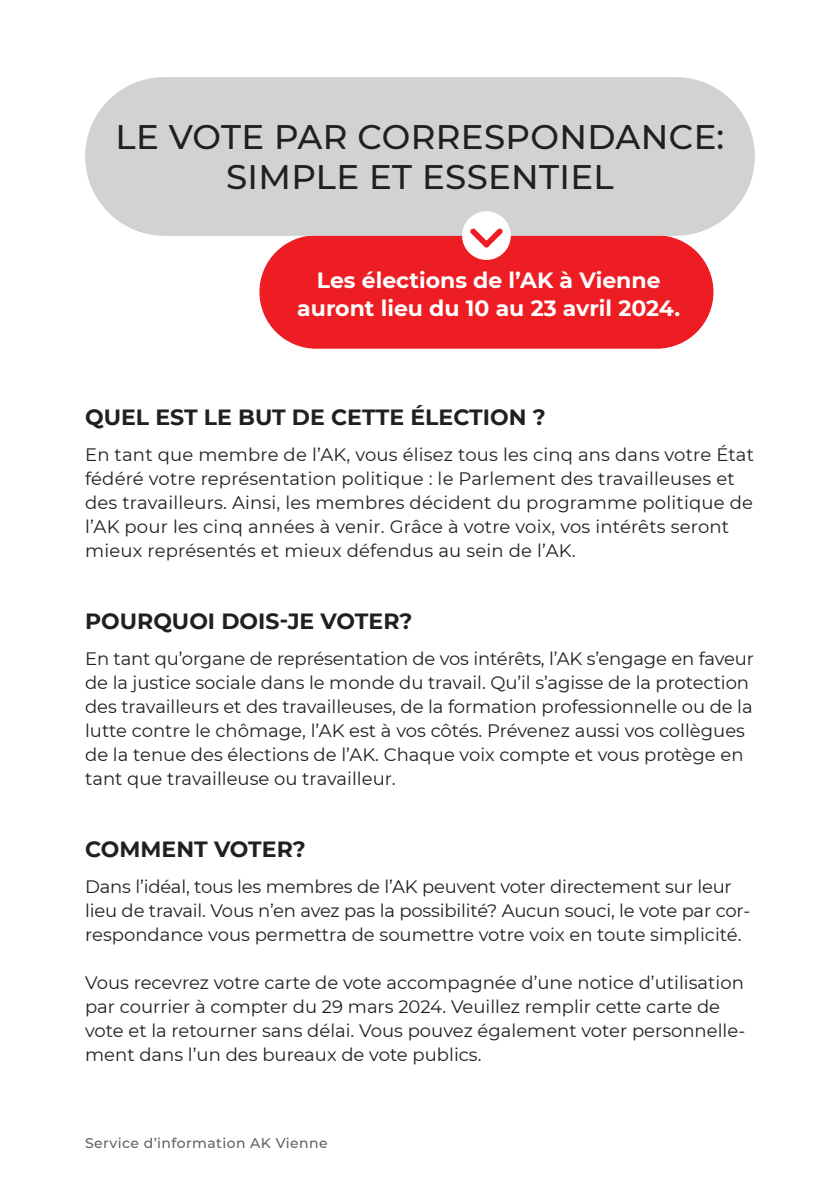
<style>
.page{position:relative;width:840px;height:1191px;background:#fff}
.page>*{position:absolute;margin:0;border:0;box-sizing:border-box;transform-origin:0 0}
.t1{font:500 34px/40px "Montserrat";letter-spacing:.01em;color:#231f20;text-align:center}
.t2{font:700 22px "Montserrat";color:#231f20}
.t3{font:700 22px "Montserrat";color:#fff}
.t4{font:18px/24px "Montserrat";color:#231f20}
.t5{font:500 14px "Montserrat";letter-spacing:.03em;color:#636366}
</style>
<div class="page">
<div style="left:259px;top:235px;width:454px;height:114px;background:#ee1d23;border-radius:57px"></div>
<div style="left:85px;top:77px;width:669px;height:159px;background:#d1d2d4;border-radius:79px"></div>
<div style="left:462px;top:211px;width:48px;height:49px;background:#fff;border-radius:50%"></div>
<svg style="left:470px;top:228px;width:33px;height:20px"></svg>
<p class="t1" style="left:116px;top:115px;width:610px">LE VOTE PAR CORRESPONDANCE:<br>SIMPLE ET ESSENTIEL</p>
<p class="t3" style="left:316px;top:264px;width:345px">Les élections de l’AK à Vienne</p>
<p class="t3" style="left:297px;top:292px;width:384px">auront lieu du 10 au 23 avril 2024.</p>
<p class="t2" style="left:85px;top:401px;width:462px">QUEL EST LE BUT DE CETTE ÉLECTION ?</p>
<p class="t4" style="left:85px;top:442px;width:670px">En tant que membre de l’AK, vous élisez tous les cinq ans dans votre État fédéré votre représentation politique : le Parlement des travailleuses et des travailleurs. Ainsi, les membres décident du programme politique de l’AK pour les cinq années à venir. Grâce à votre voix, vos intérêts seront mieux représentés et mieux défendus au sein de l’AK.</p>
<p class="t2" style="left:85px;top:605px;width:328px">POURQUOI DOIS-JE VOTER?</p>
<p class="t4" style="left:85px;top:646px;width:670px">En tant qu’organe de représentation de vos intérêts, l’AK s’engage en faveur de la justice sociale dans le monde du travail. Qu’il s’agisse de la protection des travailleurs et des travailleuses, de la formation professionnelle ou de la lutte contre le chômage, l’AK est à vos côtés. Prévenez aussi vos collègues de la tenue des élections de l’AK. Chaque voix compte et vous protège en tant que travailleuse ou travailleur.</p>
<p class="t2" style="left:85px;top:833px;width:222px">COMMENT VOTER?</p>
<p class="t4" style="left:85px;top:874px;width:666px">Dans l’idéal, tous les membres de l’AK peuvent voter directement sur leur lieu de travail. Vous n’en avez pas la possibilité? Aucun souci, le vote par cor&shy;respondance vous permettra de soumettre votre voix en toute simplicité.</p>
<p class="t4" style="left:85px;top:970px;width:661px">Vous recevrez votre carte de vote accompagnée d’une notice d’utilisation par courrier à compter du 29 mars 2024. Veuillez remplir cette carte de vote et la retourner sans délai. Vous pouvez également voter personnelle&shy;ment dans l’un des bureaux de vote publics.</p>
<p class="t5" style="left:85px;top:1133px;width:244px">Service d’information AK Vienne</p>
</div>
